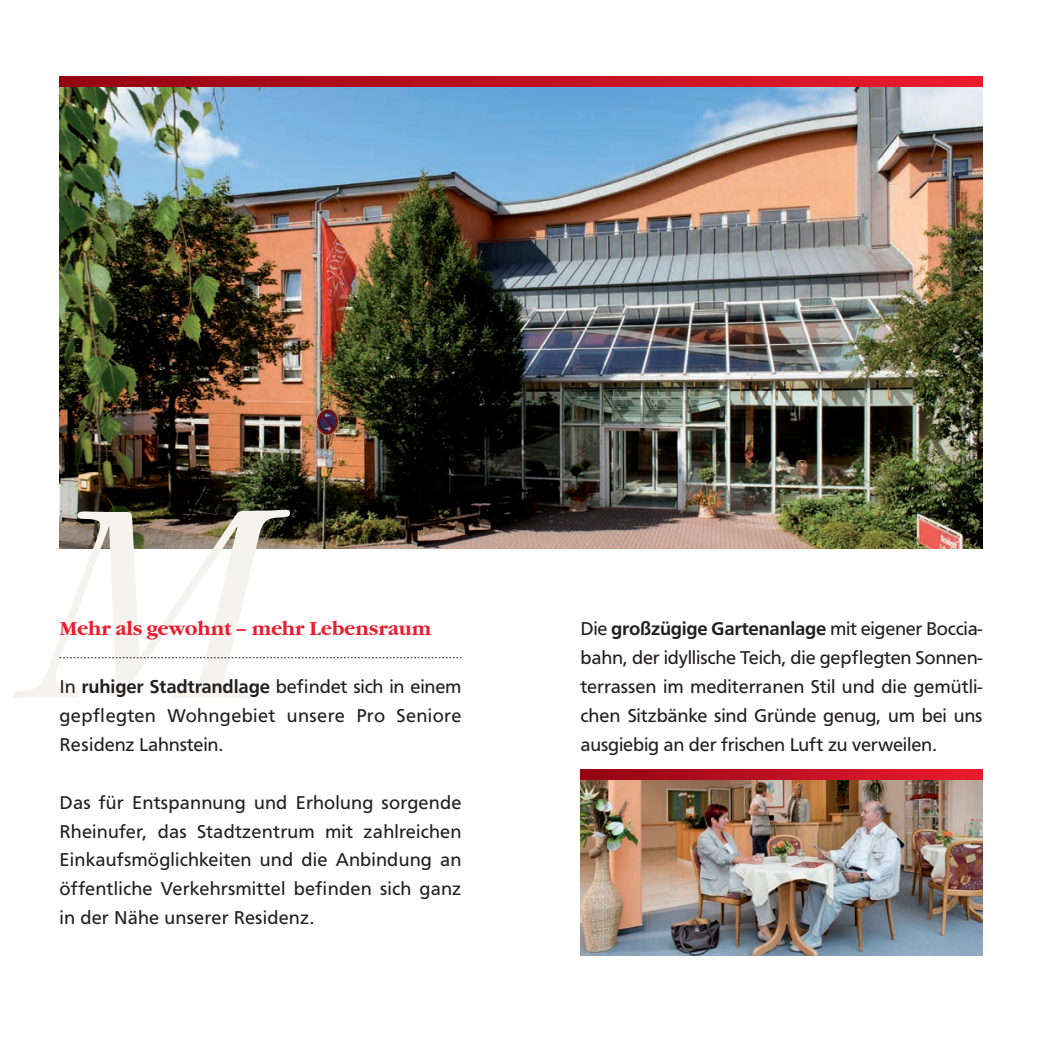
<style>
.page{position:relative;width:1042px;height:1042px;background:#fff}
.page>*{position:absolute;margin:0;border:0;box-sizing:border-box;transform-origin:0 0}
.t1{font:italic 300 280px "Garamond Itc T";color:#f4f3ee}
.t2{font:19.25px/28.9px "F015 T";letter-spacing:.01em;color:#231f20;text-align:justify}
.t3{font:700 19.25px "Garamond Itc T";letter-spacing:-.015em;color:#ee1b2d}
.s1{font-weight:500}
</style>
<div class="page">
<img style="left:60px;top:87px;width:922px;height:462px">
<svg style="left:60px;top:77px;width:922px;height:10px;background:#be1021"></svg>
<svg style="left:60px;top:657px;width:401px;height:1px"></svg>
<img style="left:580px;top:780px;width:402px;height:175px">
<svg style="left:580px;top:770px;width:402px;height:10px;background:#be1020"></svg>
<h1 class="t1" style="left:25px;top:451px;width:249px">M</h1>
<p class="t3" style="left:60px;top:618px;width:373px">Mehr als gewohnt – mehr Lebensraum</p>
<p class="t2" style="left:60px;top:672px;width:403px">In <span class="s1">ruhiger Stadtrandlage</span> befindet sich in einem gepflegten Wohngebiet unsere Pro Seniore Residenz Lahnstein.</p>
<p class="t2" style="left:60px;top:788px;width:403px">Das für Entspannung und Erholung sorgende Rheinufer, das Stadtzentrum mit zahlreichen Einkaufsmöglichkeiten und die Anbindung an öffentliche Verkehrsmittel befinden sich ganz in der Nähe unserer Residenz.</p>
<p class="t2" style="left:580px;top:615px;width:403px">Die <span class="s1">großzügige Gartenanlage</span> mit eigener Boccia&shy;bahn, der idyllische Teich, die gepflegten Sonnen&shy;terrassen im mediterranen Stil und die gemütli&shy;chen Sitzbänke sind Gründe genug, um bei uns ausgiebig an der frischen Luft zu verweilen.</p>
</div>
